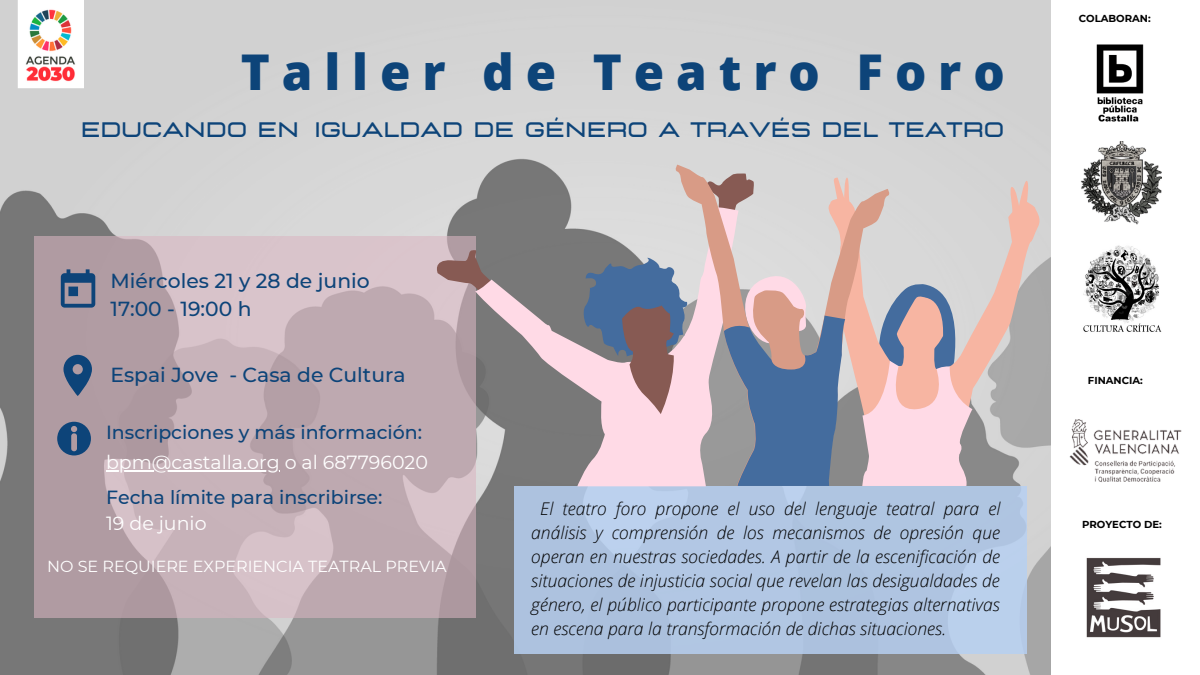
<style>
.page{position:relative;width:1200px;height:675px;background:#fff}
.page>*{position:absolute;margin:0;border:0;box-sizing:border-box;transform-origin:0 0}
.t1{font:800 49.3px "Open Sans";letter-spacing:.24em;color:#0d4479}
.t2{font:700 20.9px "Lastica";color:#0d4479}
.t3{font:500 20.3px "Montserrat";color:#0d4479}
.t4{font:500 19px "Montserrat";color:#0d4479}
.t5{font:19px "Montserrat";color:#fff}
.t6{font:italic 300 17.5px/24px "Open Sans";color:#000;text-align:justify}
.t7{font:16px "Montserrat";color:#fff}
.t8{font:700 10.1px "Montserrat";color:#000}
</style>
<div class="page">
<img style="left:0;top:0;width:1051px;height:675px">
<img style="left:1069px;top:419px;width:113px;height:63px">
<svg style="left:18px;top:0;width:66px;height:88px"></svg>
<svg style="left:34px;top:237px;width:442px;height:381px;background:#c0abb2"></svg>
<svg style="left:61px;top:269px;width:34px;height:39px"></svg>
<img style="left:1083px;top:245px;width:79px;height:87px">
<svg style="left:57px;top:422px;width:34px;height:33px"></svg>
<img style="left:1080px;top:142px;width:81px;height:83px">
<img style="left:1096px;top:44px;width:48px;height:78px">
<img style="left:1086px;top:557px;width:75px;height:81px">
<div style="left:515px;top:486px;width:512px;height:167px;background:#afc5e1"></div>
<svg style="left:432px;top:249px;width:43px;height:45px;background:#b19293"></svg>
<svg style="left:475px;top:207px;width:199px;height:279px;background:#a39a9d"></svg>
<svg style="left:891px;top:177px;width:149px;height:309px;background:#cbc2bf"></svg>
<svg style="left:891px;top:283px;width:81px;height:203px;background:#d9bbc2"></svg>
<svg style="left:674px;top:165px;width:217px;height:321px;background:#dac4c2"></svg>
<svg style="left:723px;top:265px;width:122px;height:221px;background:#878da2"></svg>
<svg style="left:581px;top:255px;width:108px;height:159px;background:#928b9d"></svg>
<svg style="left:63px;top:355px;width:29px;height:41px"></svg>
<hr style="left:106px;top:471px;width:174px;height:1px;background:#fff">
<p class="t1" style="left:241px;top:37px;width:766px">Taller de Teatro Foro</p>
<p class="t2" style="left:81px;top:119px;width:925px">EDUCANDO EN IGUALDAD DE GÉNERO A TRAVÉS DEL TEATRO</p>
<p class="t3" style="left:111px;top:269px;width:261px">Miércoles 21 y 28 de junio</p>
<p class="t3" style="left:111px;top:296px;width:143px">17:00 - 19:00 h</p>
<p class="t3" style="left:111px;top:362px;width:297px">Espai Jove - Casa de Cultura</p>
<p class="t4" style="left:106px;top:421px;width:318px">Inscripciones y más información:</p>
<p class="t5" style="left:106px;top:451px;width:323px">bpm@castalla.org o al 687796020</p>
<p class="t4" style="left:106px;top:486px;width:278px">Fecha límite para inscribirse:</p>
<p class="t5" style="left:106px;top:512px;width:102px">19 de junio</p>
<p class="t7" style="left:47px;top:556px;width:401px">NO SE REQUIERE EXPERIENCIA TEATRAL PREVIA</p>
<p class="t6" style="left:531px;top:496px;width:471px;text-indent:9px">El teatro foro propone el uso del lenguaje teatral para el análisis y comprensión de los mecanismos de opresión que operan en nuestras sociedades. A partir de la escenificación de situaciones de injusticia social que revelan las desigualdades de género, el público participante propone estrategias alternativas en escena para la transformación de dichas situaciones.</p>
<p class="t8" style="left:1079px;top:12px;width:73px">COLABORAN:</p>
<p class="t8" style="left:1088px;top:374px;width:56px">FINANCIA:</p>
<p class="t8" style="left:1082px;top:518px;width:81px">PROYECTO DE:</p>
</div>
